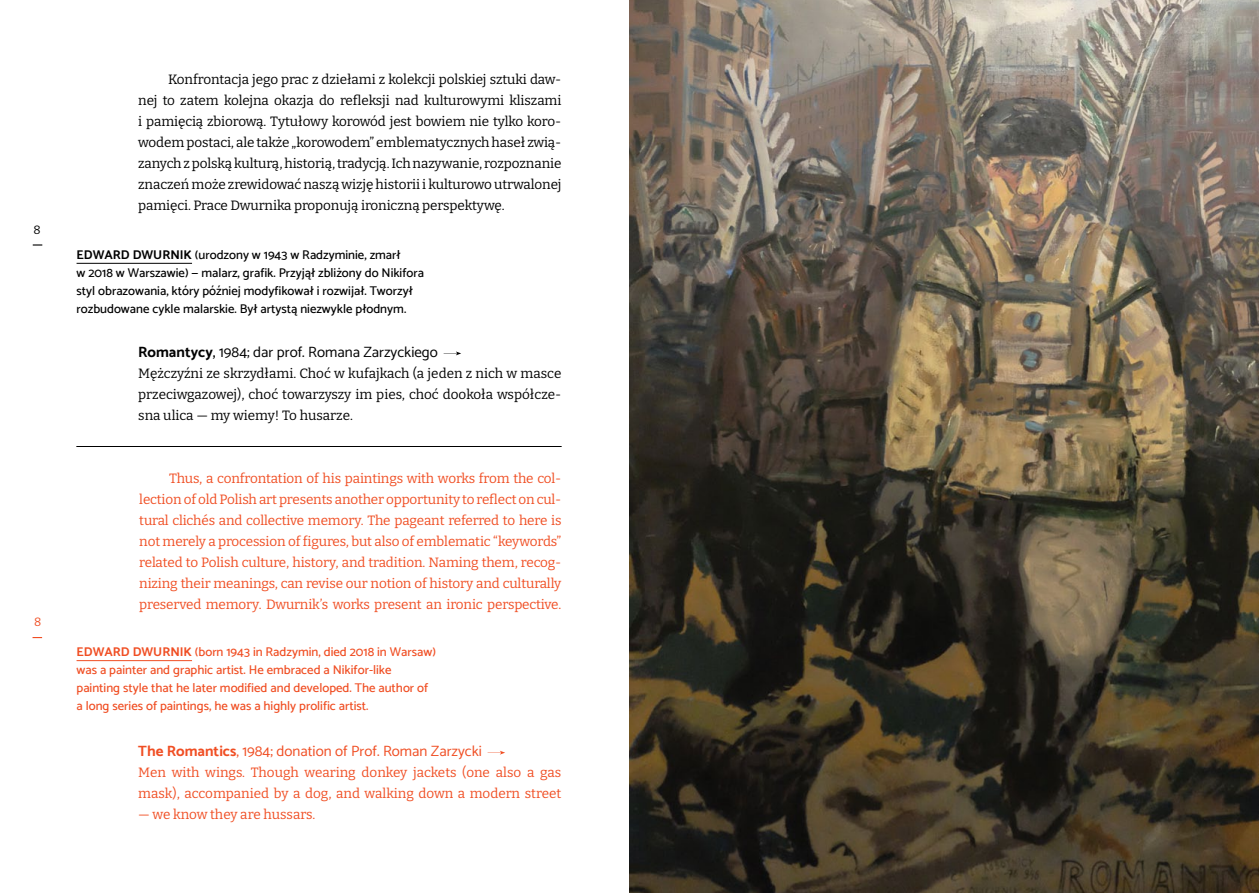
<style>
.page{position:relative;width:1259px;height:893px;background:#fff}
.page>*{position:absolute;margin:0;border:0;box-sizing:border-box;transform-origin:0 0}
.t1{font:15px "Catamaran";color:#f04e23}
.t2{font:15px "Catamaran";color:#000}
.t3{font:13.5px/21px "Bitter";letter-spacing:-.005em;color:#000;text-align:justify}
.t4{font:13.5px/21px "Bitter";letter-spacing:-.005em;color:#f04e23}
.t5{font:500 12.75px/18px "Catamaran";color:#000}
.t6{font:500 12.75px/18px "Catamaran";color:#f04e23}
.t7{font:12px "Bitter";color:#f04e23}
.t8{font:12px "Bitter";color:#000}
.s1{font-weight:700}
.s2{font-weight:500}
</style>
<div class="page">
<svg style="left:33px;top:244px;width:9px;height:2px"></svg>
<img style="left:629px;top:0;width:630px;height:893px">
<hr style="left:77px;top:263px;width:115px;height:1px;background:#000">
<hr style="left:77px;top:660px;width:115px;height:1px;background:#f04e23">
<hr style="left:77px;top:446px;width:484px;height:1px;background:#000">
<svg style="left:443px;top:351px;width:18px;height:4px"></svg>
<svg style="left:487px;top:751px;width:18px;height:4px"></svg>
<p class="t8" style="left:33px;top:222px;width:9px">8</p>
<p class="t7" style="left:34px;top:614px;width:9px">8</p>
<p class="t3" style="left:138px;top:68px;width:425px;text-indent:30px">Konfrontacja jego prac z dziełami z kolekcji polskiej sztuki daw&shy;nej to zatem kolejna okazja do refleksji nad kulturowymi kliszami i pamięcią zbiorową. Tytułowy korowód jest bowiem nie tylko koro&shy;wodem postaci, ale także „korowodem” emblematycznych haseł zwią&shy;zanych z polską kulturą, historią, tradycją. Ich nazywanie, rozpoznanie znaczeń może zrewidować naszą wizję historii i kulturowo utrwalonej pamięci. Prace Dwurnika proponują ironiczną perspektywę.</p>
<p class="t5" style="left:77px;top:245px;width:349px"><span class="s1">EDWARD DWURNIK</span> (urodzony w 1943 w Radzyminie, zmarł<br>w 2018 w Warszawie) — malarz, grafik. Przyjął zbliżony do Nikifora styl obrazowania, który później modyfikował i rozwijał. Tworzył rozbudowane cykle malarskie. Był artystą niezwykle płodnym.</p>
<p class="t2" style="left:138px;top:341px;width:301px"><span class="s1">ROMANTYCY</span><span class="s2">,</span> 1984; dar prof. Romana Zarzyckiego</p>
<p class="t3" style="left:138px;top:362px;width:425px">Mężczyźni ze skrzydłami. Choć w kufajkach (a jeden z nich w masce przeciwgazowej), choć towarzyszy im pies, choć dookoła współcze&shy;sna ulica — my wiemy! To husarze.</p>
<p class="t4" style="left:139px;top:467px;width:424px;text-align:justify;text-indent:30px">Thus, a confrontation of his paintings with works from the col&shy;lection of old Polish art presents another opportunity to reflect on cul&shy;tural clichés and collective memory. The pageant referred to here is not merely a procession of figures, but also of emblematic “keywords” related to Polish culture, history, and tradition. Naming them, recog&shy;nizing their meanings, can revise our notion of history and culturally preserved memory. Dwurnik’s works present an ironic perspective.</p>
<p class="t6" style="left:77px;top:642px;width:361px"><span class="s1">EDWARD DWURNIK</span> (born 1943 in Radzymin, died 2018 in Warsaw) was a painter and graphic artist. He embraced a Nikifor-like painting style that he later modified and developed. The author of a long series of paintings, he was a highly prolific artist.</p>
<p class="t1" style="left:138px;top:740px;width:345px"><span class="s1">THE ROMANTICS</span>, 1984; donation of Prof. Roman Zarzycki</p>
<p class="t4" style="left:138px;top:761px;width:425px">Men with wings. Though wearing donkey jackets (one also a gas mask), accompanied by a dog, and walking down a modern street</p>
<p class="t4" style="left:138px;top:803px;width:178px">— we know they are hussars.</p>
</div>
